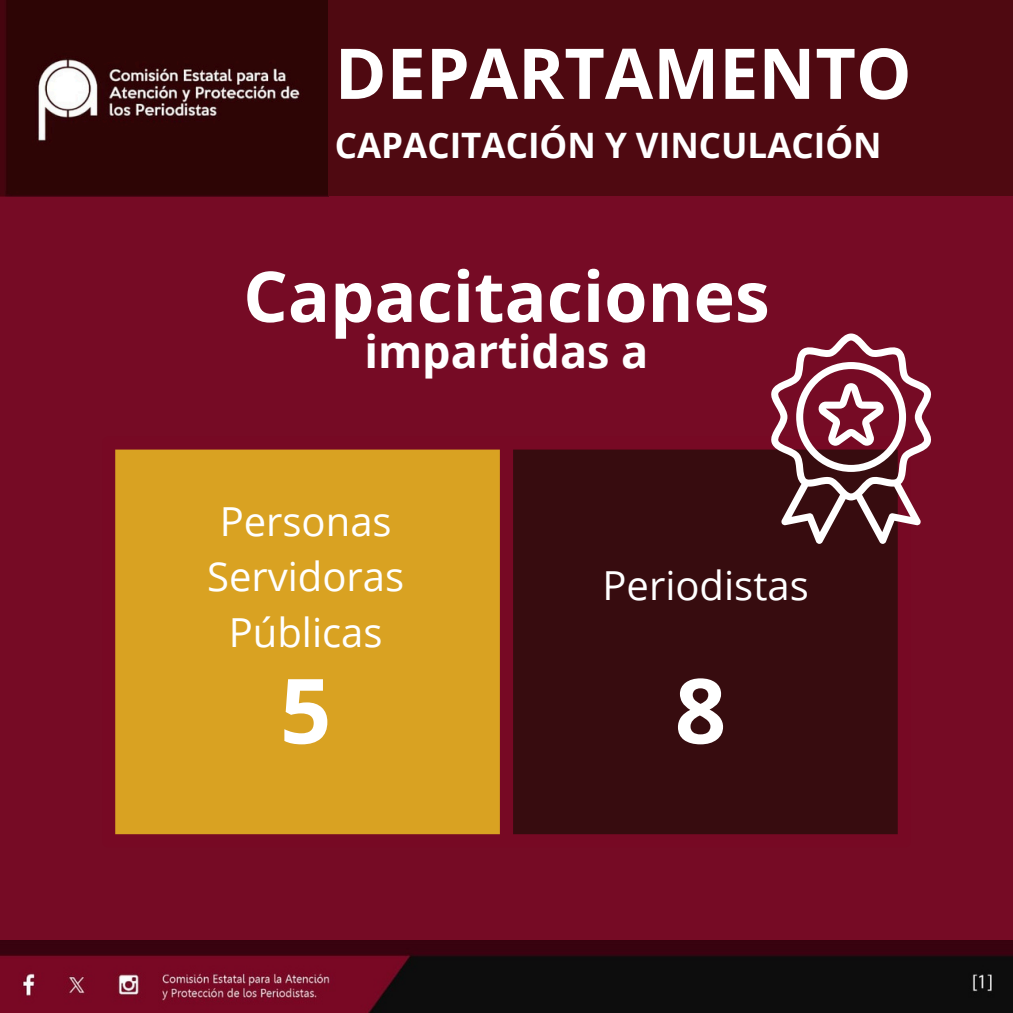
<style>
.page{position:relative;width:1013px;height:1013px;background:#fff}
.page>*{position:absolute;margin:0;border:0;box-sizing:border-box;transform-origin:0 0}
.t1{font:700 90px "Open Sans";color:#fff}
.t2{font:700 70px "Open Sans";color:#fff}
.t3{font:700 45px "Open Sans";color:#fff}
.t4{font:40px/55.2px "Open Sans";color:#fff;text-align:center}
.t5{font:700 35px "Open Sans";color:#fff}
</style>
<div class="page">
<div style="left:0;top:0;width:1012px;height:1012px;background:#760b25"></div>
<img style="left:0;top:0;width:328px;height:196px">
<img style="left:0;top:940px;width:1012px;height:72px">
<div style="left:328px;top:0;width:684px;height:196px;background:#4f0911"></div>
<svg style="left:115px;top:449px;width:783px;height:386px;background:#8b5819"></svg>
<svg style="left:770px;top:333px;width:161px;height:211px"></svg>
<p class="t2" style="left:335px;top:24px;width:578px">DEPARTAMENTO</p>
<h1 class="t5" style="left:335px;top:121px;width:548px">CAPACITACIÓN Y VINCULACIÓN</h1>
<p class="t2" style="left:243px;top:247px;width:528px">Capacitaciones</p>
<p class="t3" style="left:364px;top:320px;width:285px">impartidas a</p>
<p class="t4" style="left:207px;top:493px;width:199px">Personas<br>Servidoras<br>Públicas</p>
<h2 class="t4" style="left:602px;top:557px;width:208px">Periodistas</h2>
<p class="t1" style="left:280px;top:647px;width:53px">5</p>
<h2 class="t1" style="left:674px;top:647px;width:53px">8</h2>
</div>
